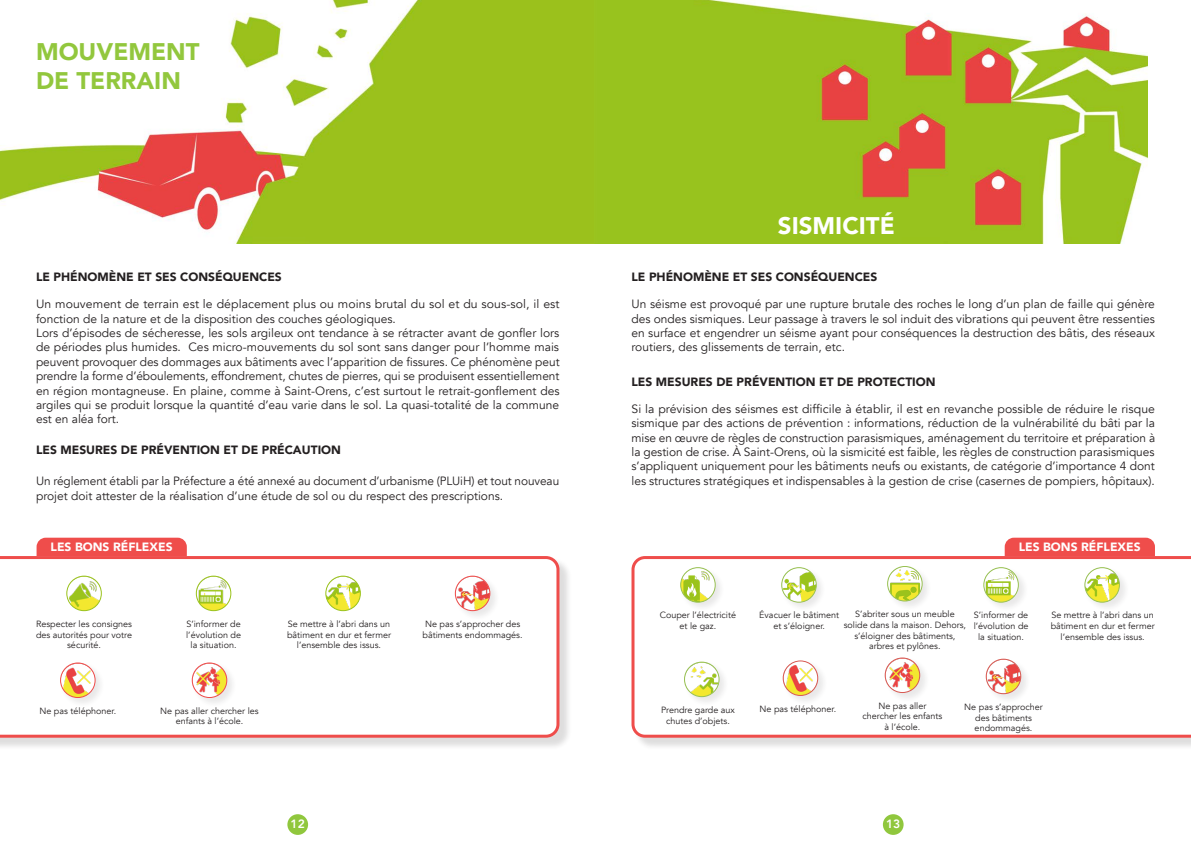
<style>
.page{position:relative;width:1191px;height:842px;background:#fff}
.page>*{position:absolute;margin:0;border:0;box-sizing:border-box;transform-origin:0 0}
.TITRE{font:900 24px "Avenir";color:#92c73d}
.TITRE-2{font:900 24px "Avenir";color:#fff}
.TEXTE{font:12px/14.4px "Avenir";color:#231f20;text-align:justify}
.t1{font:900 12px "Avenir";color:#231f20}
.TEXTE___Tirets{font:900 12px "Avenir";color:#fff}
.t2{font:800 12px "Avenir";color:#fff}
.TEXTE-2{font:9px/10.8px "Avenir";color:#231f20;text-align:center}
</style>
<div class="page">
<div style="left:287px;top:814px;width:21px;height:21px;background:#90c73d;border-radius:50%"></div>
<div style="left:883px;top:814px;width:20px;height:21px;background:#90c73d;border-radius:50%"></div>
<div style="left:37px;top:538px;width:150px;height:18px;background:#ef4d4b"></div>
<div style="left:0;top:557px;width:572px;height:193px;background:#231f20;opacity:.15"></div>
<svg style="left:0;top:556px;width:559px;height:182px"></svg>
<div style="left:1004px;top:538px;width:151px;height:18px;background:#ef4d4b"></div>
<div style="left:633px;top:557px;width:558px;height:193px;background:#231f20;opacity:.15"></div>
<svg style="left:631px;top:556px;width:560px;height:182px"></svg>
<img style="left:0;top:0;width:1147px;height:244px">
<img style="left:67px;top:576px;width:34px;height:35px;border-radius:17px">
<div style="left:66px;top:576px;width:36px;height:35px;border:1px solid #9bc31c;border-radius:50%"></div>
<div style="left:683px;top:661px;width:46px;height:46px;background:#231f20;opacity:.1"></div>
<img style="left:684px;top:662px;width:35px;height:35px;border-radius:17px">
<div style="left:684px;top:662px;width:35px;height:35px;border:1px solid #98c153;border-radius:50%"></div>
<div style="left:679px;top:567px;width:46px;height:46px;background:#231f20;opacity:.1"></div>
<img style="left:680px;top:568px;width:35px;height:34px;border-radius:17px">
<div style="left:680px;top:567px;width:35px;height:36px;border:1px solid #98c153;border-radius:50%"></div>
<img style="left:196px;top:576px;width:35px;height:35px;border-radius:17px">
<div style="left:196px;top:576px;width:35px;height:35px;border:1px solid #9bc31c;border-radius:50%"></div>
<div style="left:982px;top:567px;width:47px;height:46px;background:#231f20;opacity:.1"></div>
<img style="left:983px;top:568px;width:35px;height:34px;border-radius:17px">
<div style="left:983px;top:567px;width:35px;height:36px;border:1px solid #98c153;border-radius:50%"></div>
<div style="left:60px;top:662px;width:46px;height:46px;background:#231f20;opacity:.1"></div>
<img style="left:61px;top:663px;width:34px;height:34px;border-radius:17px">
<div style="left:60px;top:662px;width:36px;height:36px;border:1px solid #ef4d4b;border-radius:50%"></div>
<div style="left:782px;top:660px;width:46px;height:46px;background:#231f20;opacity:.1"></div>
<img style="left:783px;top:661px;width:34px;height:34px;border-radius:17px">
<div style="left:782px;top:660px;width:36px;height:36px;border:1px solid #d85a53;border-radius:50%"></div>
<div style="left:780px;top:567px;width:47px;height:46px;background:#231f20;opacity:.1"></div>
<img style="left:781px;top:568px;width:35px;height:34px;border-radius:17px">
<div style="left:781px;top:567px;width:35px;height:36px;border:1px solid #98c153;border-radius:50%"></div>
<div style="left:191px;top:662px;width:46px;height:46px;background:#231f20;opacity:.1"></div>
<img style="left:192px;top:663px;width:35px;height:34px;border-radius:17px">
<div style="left:192px;top:662px;width:35px;height:36px;border:1px solid #ef4d4b;border-radius:50%"></div>
<div style="left:884px;top:657px;width:46px;height:46px;background:#231f20;opacity:.1"></div>
<img style="left:885px;top:658px;width:34px;height:34px;border-radius:17px">
<div style="left:884px;top:657px;width:36px;height:36px;border:1px solid #d85a53;border-radius:50%"></div>
<div style="left:454px;top:575px;width:46px;height:46px;background:#231f20;opacity:.1"></div>
<img style="left:455px;top:576px;width:35px;height:35px;border-radius:17px">
<div style="left:455px;top:576px;width:35px;height:35px;border:1px solid #ef4d4b;border-radius:50%"></div>
<div style="left:985px;top:658px;width:46px;height:46px;background:#231f20;opacity:.1"></div>
<img style="left:986px;top:659px;width:34px;height:35px;border-radius:17px">
<div style="left:985px;top:659px;width:36px;height:35px;border:1px solid #d85a53;border-radius:50%"></div>
<img style="left:326px;top:576px;width:34px;height:35px;border-radius:17px">
<div style="left:325px;top:576px;width:36px;height:35px;border:1px solid #9bc31c;border-radius:50%"></div>
<div style="left:1083px;top:567px;width:47px;height:46px;background:#231f20;opacity:.1"></div>
<img style="left:1084px;top:568px;width:35px;height:34px;border-radius:17px">
<div style="left:1084px;top:567px;width:36px;height:36px;border:1px solid #98c153;border-radius:50%"></div>
<div style="left:886px;top:565px;width:46px;height:46px;background:#231f20;opacity:.1"></div>
<img style="left:887px;top:566px;width:35px;height:35px;border-radius:17px">
<div style="left:887px;top:566px;width:35px;height:35px;border:1px solid #98c153;border-radius:50%"></div>
<p class="TITRE" style="left:36px;top:31px;width:165px">MOUVEMENT</p>
<p class="TITRE" style="left:36px;top:60px;width:146px">DE TERRAIN</p>
<p class="t1" style="left:36px;top:267px;width:247px">LE PHÉNOMÈNE ET SES CONSÉQUENCES</p>
<p class="TEXTE" style="left:36px;top:297px;width:525px">Un mouvement de terrain est le déplacement plus ou moins brutal du sol et du sous-sol, il est fonction de la nature et de la disposition des couches géologiques.</p>
<p class="TEXTE" style="left:36px;top:326px;width:525px">Lors d’épisodes de sécheresse, les sols argileux ont tendance à se rétracter avant de gonfler lors de périodes plus humides. Ces micro-mouvements du sol sont sans danger pour l’homme mais peuvent provoquer des dommages aux bâtiments avec l’apparition de fissures. Ce phénomène peut prendre la forme d’éboulements, effondrement, chutes de pierres, qui se produisent essentiellement en région montagneuse. En plaine, comme à Saint-Orens, c’est surtout le retrait-gonflement des argiles qui se produit lorsque la quantité d’eau varie dans le sol. La quasi-totalité de la commune est en aléa fort.</p>
<p class="t1" style="left:36px;top:440px;width:306px">LES MESURES DE PRÉVENTION ET DE PRÉCAUTION</p>
<p class="TEXTE" style="left:36px;top:474px;width:525px">Un réglement établi par la Préfecture a été annexé au document d’urbanisme (PLUiH) et tout nouveau projet doit attester de la réalisation d’une étude de sol ou du respect des prescriptions.</p>
<p class="TITRE-2" style="left:778px;top:205px;width:118px">SISMICITÉ</p>
<p class="t1" style="left:631px;top:267px;width:247px">LE PHÉNOMÈNE ET SES CONSÉQUENCES</p>
<p class="TEXTE" style="left:631px;top:297px;width:525px">Un séisme est provoqué par une rupture brutale des roches le long d’un plan de faille qui génère des ondes sismiques. Leur passage à travers le sol induit des vibrations qui peuvent être ressenties en surface et engendrer un séisme ayant pour conséquences la destruction des bâtis, des réseaux routiers, des glissements de terrain, etc.</p>
<p class="t1" style="left:631px;top:371px;width:305px">LES MESURES DE PRÉVENTION ET DE PROTECTION</p>
<p class="TEXTE" style="left:631px;top:402px;width:525px">Si la prévision des séismes est difficile à établir, il est en revanche possible de réduire le risque sismique par des actions de prévention : informations, réduction de la vulnérabilité du bâti par la mise en œuvre de règles de construction parasismiques, aménagement du territoire et préparation à la gestion de crise. À Saint-Orens, où la sismicité est faible, les règles de construction parasismiques s’appliquent uniquement pour les bâtiments neufs ou existants, de catégorie d’importance 4 dont les structures stratégiques et indispensables à la gestion de crise (casernes de pompiers, hôpitaux).</p>
<p class="TEXTE___Tirets" style="left:51px;top:537px;width:123px">LES BONS RÉFLEXES</p>
<p class="TEXTE___Tirets" style="left:1018px;top:537px;width:123px">LES BONS RÉFLEXES</p>
<p class="TEXTE-2" style="left:36px;top:618px;width:98px">Respecter les consignes des autorités pour votre sécurité.</p>
<p class="TEXTE-2" style="left:186px;top:618px;width:56px;text-align:left">S’informer de l’évolution de</p>
<p class="TEXTE-2" style="left:191px;top:640px;width:47px">la situation.</p>
<p class="TEXTE-2" style="left:843px;top:609px;width:124px">S’abriter sous un meuble solide dans la maison. Dehors, s’éloigner des bâtiments, arbres et pylônes.</p>
<p class="TEXTE-2" style="left:660px;top:610px;width:78px">Couper l’électricité et le gaz.</p>
<p class="TEXTE-2" style="left:759px;top:610px;width:81px">Évacuer le bâtiment et s’éloigner.</p>
<p class="TEXTE-2" style="left:973px;top:610px;width:56px;text-align:left">S’informer de l’évolution de</p>
<p class="TEXTE-2" style="left:978px;top:631px;width:47px">la situation.</p>
<p class="TEXTE-2" style="left:287px;top:618px;width:105px">Se mettre à l’abri dans un bâtiment en dur et fermer l’ensemble des issus.</p>
<p class="TEXTE-2" style="left:1050px;top:610px;width:105px">Se mettre à l’abri dans un bâtiment en dur et fermer l’ensemble des issus.</p>
<p class="TEXTE-2" style="left:422px;top:618px;width:102px;text-align:left">Ne pas s’approcher des bâtiments endommagés.</p>
<p class="TEXTE-2" style="left:160px;top:705px;width:100px">Ne pas aller chercher les enfants à l’école.</p>
<p class="TEXTE-2" style="left:862px;top:700px;width:81px">Ne pas aller chercher les enfants à l’école.</p>
<p class="TEXTE-2" style="left:39px;top:705px;width:78px">Ne pas téléphoner.</p>
<p class="TEXTE-2" style="left:759px;top:703px;width:78px">Ne pas téléphoner.</p>
<p class="TEXTE-2" style="left:661px;top:704px;width:75px">Prendre garde aux chutes d’objets.</p>
<p class="TEXTE-2" style="left:964px;top:701px;width:80px">Ne pas s’approcher des bâtiments endommagés.</p>
<p class="t2" style="left:291px;top:815px;width:16px">12</p>
<p class="t2" style="left:886px;top:815px;width:16px">13</p>
</div>
